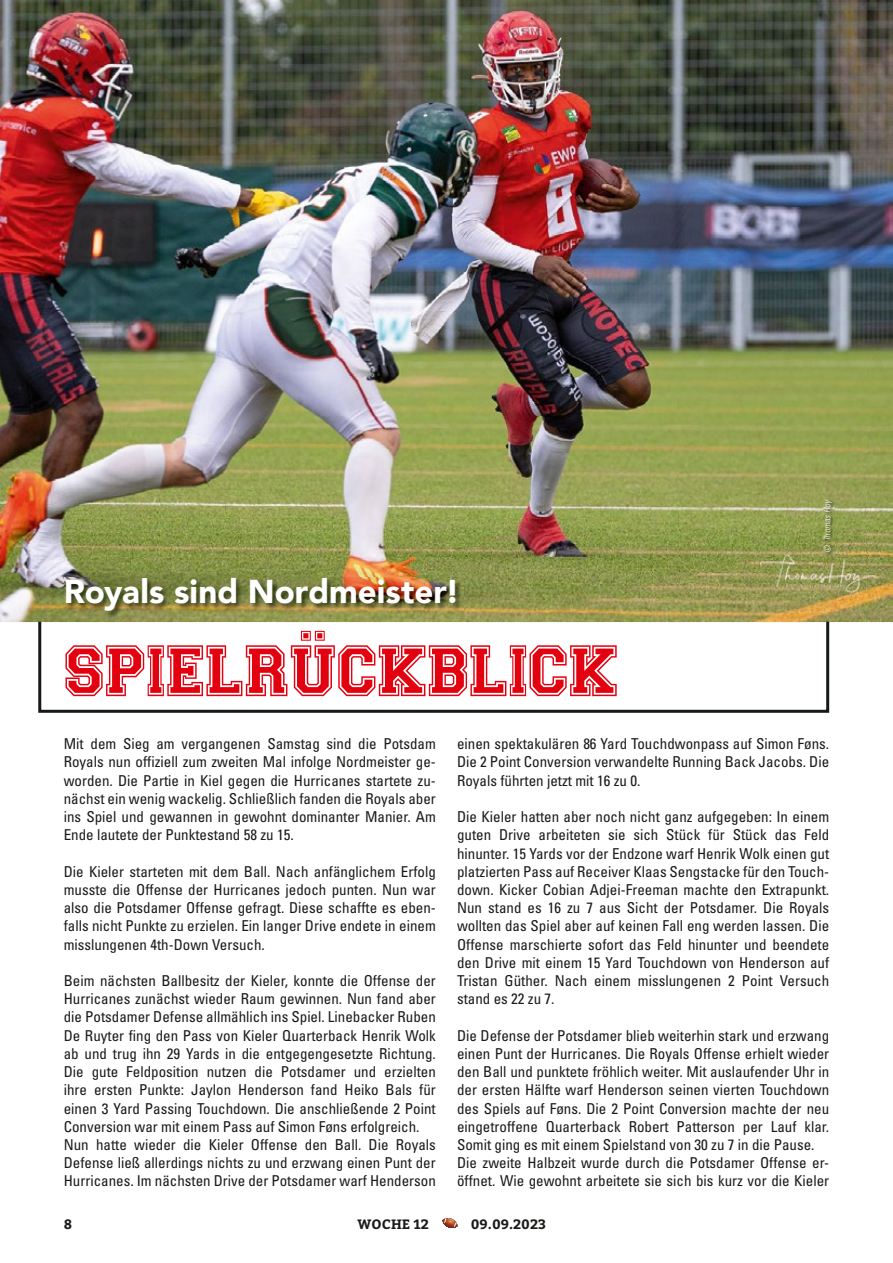
<style>
.page{position:relative;width:893px;height:1263px;background:#fff}
.page>*{position:absolute;margin:0;border:0;box-sizing:border-box;transform-origin:0 0}
.t1{font:500 81.3px "Collegiate Heavy Outline";color:#e3000f}
.t2{font:500 68.55px "Collegiate Heavy Outline";color:#e3000f}
.t3{font:900 33px "Avenir";color:#fff}
.t4{font:condensed 15px/18.1px "Univers LT Std";color:#1a1a18;text-align:justify}
.t5{font:700 13.5px "Bitter";color:#1a1a18}
.t6{font:italic 300 condensed 9px "Univers LT Std";color:#fff}
</style>
<div class="page">
<svg style="left:443px;top:1218px;width:15px;height:10px"></svg>
<img style="left:0;top:0;width:893px;height:622px">
<div style="left:38px;top:620px;width:791px;height:93px;border:3px solid #151819"></div>
<img style="left:64px;top:577px;width:399px;height:42px">
<img style="left:823px;top:499px;width:12px;height:56px">
<h3 class="t3" style="left:64px;top:564px;width:398px">Royals sind Nordmeister!</h3>
<h1 class="t1" style="left:299px;top:578px;width:29px">..</h1>
<h2 class="t2" style="left:64px;top:644px;width:556px">SPIELRUCKBLICK</h2>
<p class="t6" style="left:822px;top:553px;width:55px;rotate:-90deg">© Thomas Hoy</p>
<p class="t4" style="left:64px;top:735px;width:374px">Mit dem Sieg am vergangenen Samstag sind die Potsdam Royals nun offiziell zum zweiten Mal infolge Nordmeister ge&shy;worden. Die Partie in Kiel gegen die Hurricanes startete zu&shy;nächst ein wenig wackelig. Schließlich fanden die Royals aber ins Spiel und gewannen in gewohnt dominanter Manier. Am Ende lautete der Punktestand 58 zu 15.</p>
<p class="t4" style="left:64px;top:862px;width:374px">Die Kieler starteten mit dem Ball. Nach anfänglichem Erfolg musste die Offense der Hurricanes jedoch punten. Nun war also die Potsdamer Offense gefragt. Diese schaffte es eben&shy;falls nicht Punkte zu erzielen. Ein langer Drive endete in einem misslungenen 4th-Down Versuch.</p>
<p class="t4" style="left:64px;top:971px;width:374px;text-align:left">Beim nächsten Ballbesitz der Kieler, konnte die Offense der Hurricanes zunächst wieder Raum gewinnen. Nun fand aber die Potsdamer Defense allmählich ins Spiel. Linebacker Ruben De Ruyter fing den Pass von Kieler Quarterback Henrik Wolk ab und trug ihn 29 Yards in die entgegengesetzte Richtung.<br>Die gute Feldposition nutzen die Potsdamer und erzielten ihre ersten Punkte: Jaylon Henderson fand Heiko Bals für einen 3 Yard Passing Touchdown. Die anschließende 2 Point Conversion war mit einem Pass auf Simon Føns erfolgreich.<br>Nun hatte wieder die Kieler Offense den Ball. Die Royals Defense ließ allerdings nichts zu und erzwang einen Punt der Hurricanes. Im nächsten Drive der Potsdamer warf Henderson</p>
<p class="t4" style="left:457px;top:735px;width:374px">einen spektakulären 86 Yard Touchdwonpass auf Simon Føns.<br>Die 2 Point Conversion verwandelte Running Back Jacobs. Die Royals führten jetzt mit 16 zu 0.</p>
<p class="t4" style="left:457px;top:807px;width:374px">Die Kieler hatten aber noch nicht ganz aufgegeben: In einem guten Drive arbeiteten sie sich Stück für Stück das Feld hinunter. 15 Yards vor der Endzone warf Henrik Wolk einen gut platzierten Pass auf Receiver Klaas Sengstacke für den Touch&shy;down. Kicker Cobian Adjei-Freeman machte den Extrapunkt.<br>Nun stand es 16 zu 7 aus Sicht der Potsdamer. Die Royals wollten das Spiel aber auf keinen Fall eng werden lassen. Die Offense marschierte sofort das Feld hinunter und beendete den Drive mit einem 15 Yard Touchdown von Henderson auf Tristan Güther. Nach einem misslungenen 2 Point Versuch stand es 22 zu 7.</p>
<p class="t4" style="left:457px;top:1026px;width:374px;text-align:left">Die Defense der Potsdamer blieb weiterhin stark und erzwang einen Punt der Hurricanes. Die Royals Offense erhielt wieder den Ball und punktete fröhlich weiter. Mit auslaufender Uhr in der ersten Hälfte warf Henderson seinen vierten Touchdown des Spiels auf Føns. Die 2 Point Conversion machte der neu eingetroffene Quarterback Robert Patterson per Lauf klar.<br>Somit ging es mit einem Spielstand von 30 zu 7 in die Pause.<br>Die zweite Halbzeit wurde durch die Potsdamer Offense er&shy;öffnet. Wie gewohnt arbeitete sie sich bis kurz vor die Kieler</p>
<p class="t5" style="left:64px;top:1215px;width:10px">8</p>
<p class="t5" style="left:357px;top:1215px;width:73px">WOCHE 12</p>
<p class="t5" style="left:471px;top:1215px;width:77px">09.09.2023</p>
</div>
